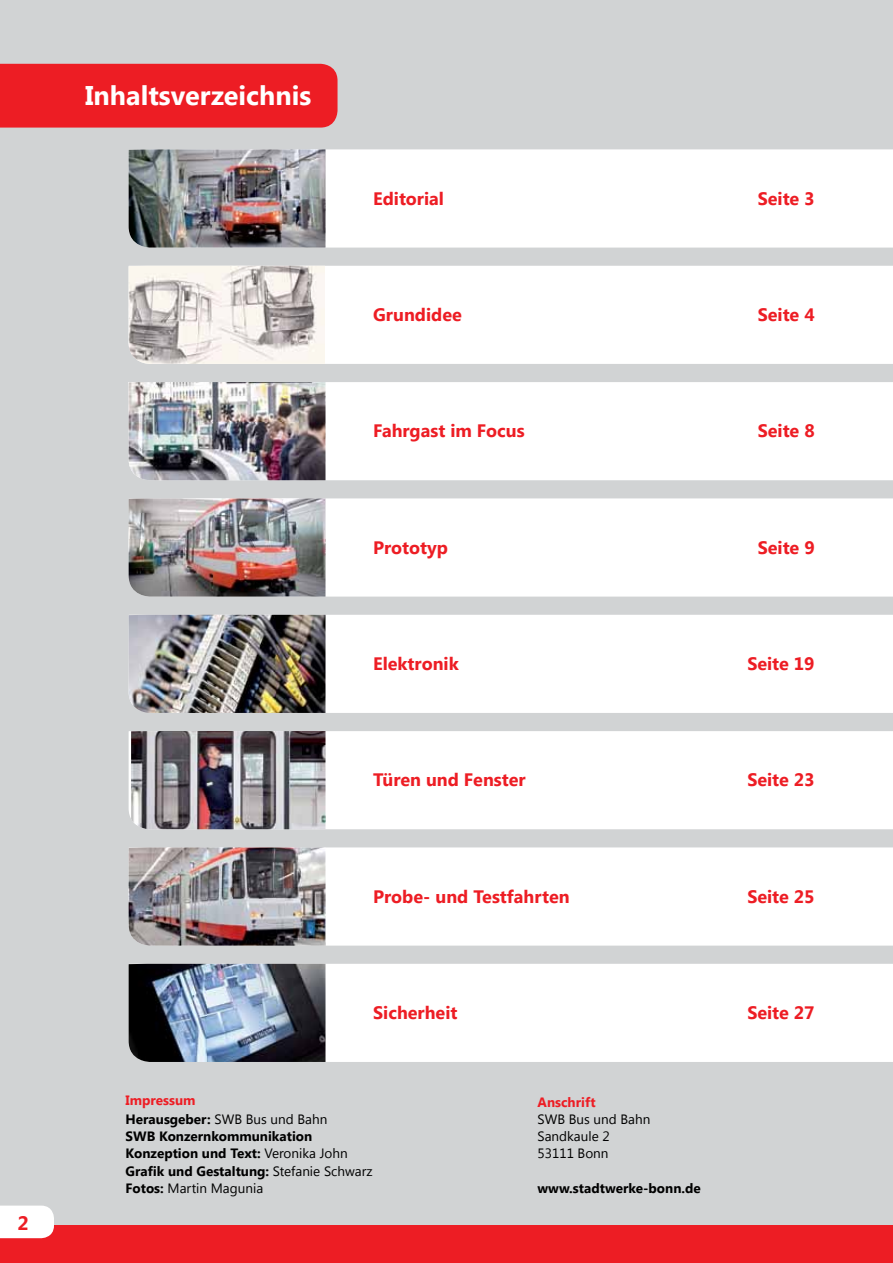
<style>
.page{position:relative;width:893px;height:1263px;background:#d1d3d4}
.page>*{position:absolute;margin:0;border:0;box-sizing:border-box;transform-origin:0 0}
.t1{font:700 27px "Segoe UI";color:#fff}
.t2{font:700 19.5px "Segoe UI";color:#ed1d24}
.t3{font:700 18px "Segoe UI";color:#ed1d24}
.t4{font:700 13.5px/17.2px "Segoe UI";color:#000}
.t5{font:13.5px/17.2px "Segoe UI";color:#000}
.t6{font:700 13.5px "Segoe UI";color:#ed1d24}
.s1{font-weight:700;color:#ed1d24}
.s2{font-weight:700}
.s3{font-weight:400}
</style>
<div class="page">
<div style="left:0;top:64px;width:338px;height:64px;background:#ed1d24"></div>
<div style="left:0;top:1225px;width:893px;height:38px;background:#ed1d24"></div>
<div style="left:325px;top:149px;width:568px;height:99px;background:#fff"></div>
<img style="left:129px;top:149px;width:196px;height:99px">
<div style="left:325px;top:266px;width:568px;height:98px;background:#fff"></div>
<img style="left:129px;top:266px;width:196px;height:98px">
<div style="left:128px;top:382px;width:765px;height:98px;background:#fff"></div>
<img style="left:129px;top:382px;width:196px;height:98px">
<div style="left:325px;top:498px;width:568px;height:99px;background:#fff"></div>
<img style="left:129px;top:498px;width:196px;height:99px">
<div style="left:325px;top:615px;width:568px;height:98px;background:#fff"></div>
<img style="left:129px;top:615px;width:196px;height:98px">
<div style="left:129px;top:731px;width:764px;height:98px;background:#fff"></div>
<img style="left:131px;top:731px;width:194px;height:98px">
<div style="left:325px;top:847px;width:568px;height:99px;background:#fff"></div>
<img style="left:129px;top:847px;width:196px;height:99px">
<div style="left:325px;top:964px;width:568px;height:98px;background:#fff"></div>
<img style="left:129px;top:964px;width:196px;height:98px">
<svg style="left:0;top:1205px;width:54px;height:33px;background:#fcf9f9"></svg>
<p class="t2" style="left:17px;top:1209px;width:13px">2</p>
<h1 class="t1" style="left:85px;top:76px;width:228px">Inhaltsverzeichnis</h1>
<p class="t3" style="left:373px;top:185px;width:72px">Editorial</p>
<p class="t3" style="left:758px;top:185px;width:58px">Seite 3</p>
<p class="t3" style="left:373px;top:302px;width:90px">Grundidee</p>
<p class="t3" style="left:758px;top:302px;width:58px">Seite 4</p>
<p class="t3" style="left:373px;top:418px;width:153px">Fahrgast im Focus</p>
<p class="t3" style="left:758px;top:418px;width:58px">Seite 8</p>
<p class="t3" style="left:373px;top:534px;width:76px">Prototyp</p>
<p class="t3" style="left:758px;top:534px;width:58px">Seite 9</p>
<p class="t3" style="left:373px;top:651px;width:87px">Elektronik</p>
<p class="t3" style="left:747px;top:651px;width:69px">Seite 19</p>
<p class="t3" style="left:373px;top:767px;width:154px">Türen und Fenster</p>
<p class="t3" style="left:747px;top:767px;width:69px">Seite 23</p>
<p class="t3" style="left:373px;top:883px;width:198px">Probe- und Testfahrten</p>
<p class="t3" style="left:747px;top:883px;width:69px">Seite 25</p>
<p class="t3" style="left:373px;top:1000px;width:86px">Sicherheit</p>
<p class="t3" style="left:747px;top:1000px;width:69px">Seite 27</p>
<p class="t5" style="left:126px;top:1090px;width:203px;line-height:18.8px"><span class="s1">Impressum<br></span><span class="s2">Herausgeber:</span> SWB Bus und Bahn</p>
<p class="t4" style="left:126px;top:1127px;width:249px">SWB Konzernkommunikation<br>Konzeption und Text: <span class="s3">Veronika John<br></span>Grafik und Gestaltung: <span class="s3">Stefanie Schwarz<br></span>Fotos: <span class="s3">Martin Magunia</span></p>
<p class="t6" style="left:538px;top:1092px;width:60px">Anschrift</p>
<p class="t5" style="left:538px;top:1110px;width:114px">SWB Bus und Bahn<br>Sandkaule 2<br>53111 Bonn</p>
<p class="t4" style="left:538px;top:1179px;width:165px">www.stadtwerke-bonn.de</p>
</div>
